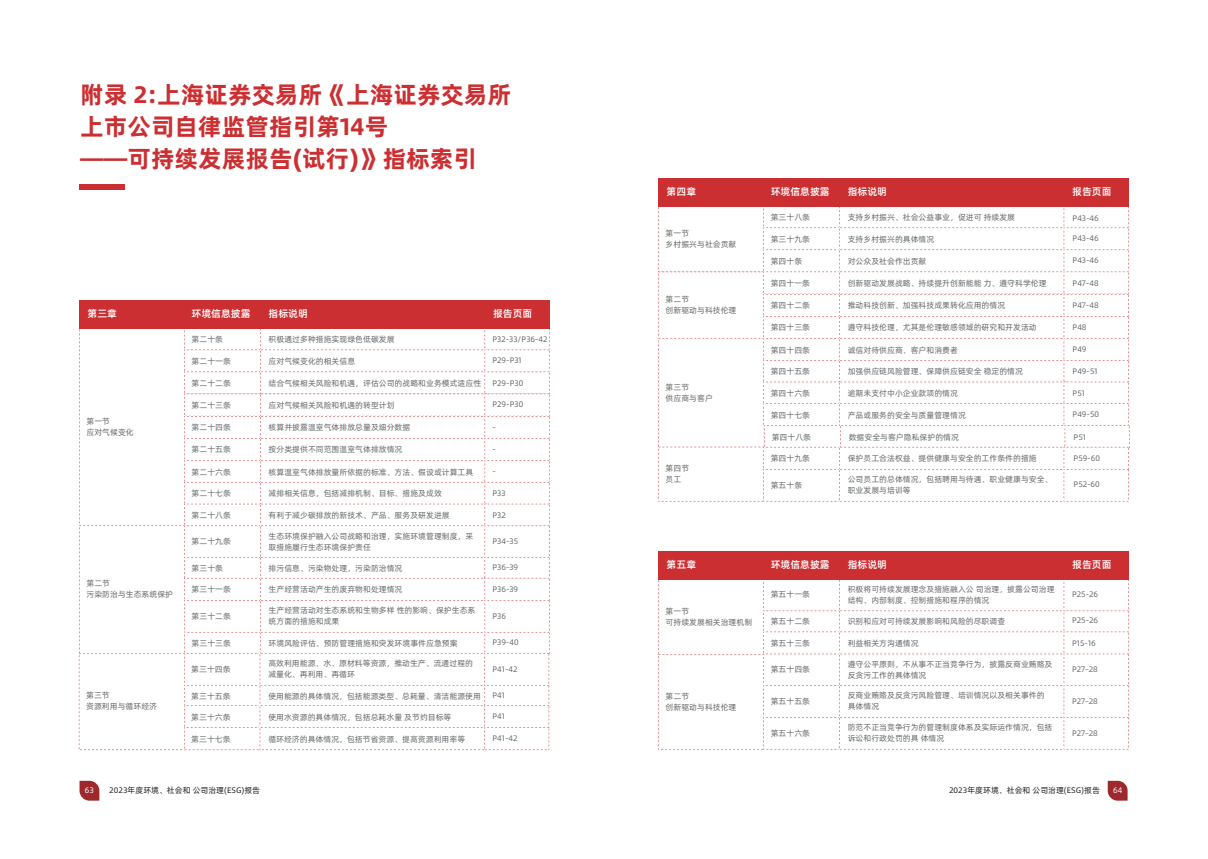
<style>
.page{position:relative;width:1208px;height:859px;background:#fff}
.page>*{position:absolute;margin:0;border:0;box-sizing:border-box;transform-origin:0 0}
.t1{font:24px/32px "Alibaba Pu Hui Ti B";color:#cc2f32}
.t2{font:10px "Alibaba Pu Hui Ti M";color:#fff}
.t3{font:8px/11px "Alibaba Pu Hui Ti R";color:#67696b}
.t4{font:8px "Alibaba Pu Hui Ti R";color:#231f20}
.t5{font:8px "Alibaba Pu Hui Ti R";color:#fff}
</style>
<div class="page">
<svg style="left:1107px;top:781px;width:20px;height:20px"></svg>
<svg style="left:80px;top:781px;width:19px;height:20px"></svg>
<div style="left:79px;top:185px;width:45px;height:5px;background:#cc2f32"></div>
<svg style="left:79px;top:328px;width:470px;height:422px"></svg>
<div style="left:79px;top:300px;width:470px;height:28px;background:#cc2f32"></div>
<svg style="left:658px;top:205px;width:471px;height:296px"></svg>
<div style="left:657px;top:178px;width:471px;height:28px;background:#cc2f32"></div>
<svg style="left:658px;top:579px;width:470px;height:170px"></svg>
<div style="left:657px;top:551px;width:471px;height:28px;background:#cc2f32"></div>
<h1 class="t1" style="left:80px;top:77px;width:433px">附录 2:上海证券交易所《上海证券交易所上市公司自律监管指引第14号<br>——可持续发展报告(试行)》指标索引</h1>
<p class="t2" style="left:88px;top:306px;width:31px">第三章</p>
<p class="t2" style="left:192px;top:306px;width:61px">环境信息披露</p>
<p class="t2" style="left:269px;top:306px;width:41px">指标说明</p>
<p class="t2" style="left:493px;top:306px;width:41px">报告页面</p>
<p class="t3" style="left:87px;top:415px;width:49px">第一节<br>应对气候变化</p>
<p class="t3" style="left:87px;top:578px;width:88px">第二节<br>污染防治与生态系统保护</p>
<p class="t3" style="left:192px;top:333px;width:33px">第二十条</p>
<p class="t3" style="left:269px;top:333px;width:127px">积极通过多种措施实现绿色低碳发展</p>
<p class="t3" style="left:192px;top:355px;width:41px">第二十一条</p>
<p class="t3" style="left:269px;top:355px;width:88px">应对气候变化的相关信息</p>
<p class="t3" style="left:192px;top:377px;width:41px">第二十二条</p>
<p class="t3" style="left:269px;top:377px;width:214px">结合气候相关风险和机遇，评估公司的战略和业务模式适应性</p>
<p class="t3" style="left:192px;top:399px;width:41px">第二十三条</p>
<p class="t3" style="left:269px;top:399px;width:127px">应对气候相关风险和机遇的转型计划</p>
<p class="t3" style="left:192px;top:422px;width:41px">第二十四条</p>
<p class="t3" style="left:269px;top:422px;width:143px">核算并披露温室气体排放总量及细分数据</p>
<p class="t3" style="left:192px;top:444px;width:41px">第二十五条</p>
<p class="t3" style="left:269px;top:444px;width:135px">按分类提供不同范围温室气体排放情况</p>
<p class="t3" style="left:192px;top:466px;width:41px">第二十六条</p>
<p class="t3" style="left:269px;top:466px;width:206px">核算温室气体排放量所依据的标准、方法、假设或计算工具</p>
<p class="t3" style="left:192px;top:488px;width:41px">第二十七条</p>
<p class="t3" style="left:269px;top:488px;width:175px">减排相关信息，包括减排机制、目标、措施及成效</p>
<p class="t3" style="left:192px;top:509px;width:41px">第二十八条</p>
<p class="t3" style="left:269px;top:509px;width:183px">有利于减少碳排放的新技术、产品、服务及研发进展</p>
<p class="t3" style="left:192px;top:535px;width:41px">第二十九条</p>
<p class="t3" style="left:269px;top:530px;width:206px">生态环境保护融入公司战略和治理，实施环境管理制度，采取措施履行生态环境保护责任</p>
<p class="t3" style="left:192px;top:562px;width:33px">第三十条</p>
<p class="t3" style="left:269px;top:562px;width:135px">排污信息、污染物处理，污染防治情况</p>
<p class="t3" style="left:192px;top:583px;width:41px">第三十一条</p>
<p class="t3" style="left:269px;top:583px;width:135px">生产经营活动产生的废弃物和处理情况</p>
<p class="t3" style="left:192px;top:610px;width:41px">第三十二条</p>
<p class="t3" style="left:269px;top:604px;width:208px">生产经营活动对生态系统和生物多样 性的影响、保护生态系统方面的措施和成果</p>
<p class="t3" style="left:192px;top:637px;width:41px">第三十三条</p>
<p class="t3" style="left:269px;top:637px;width:190px">环境风险评估、预防管理措施和突发环境事件应急预案</p>
<p class="t3" style="left:191px;top:663px;width:41px">第三十四条</p>
<p class="t3" style="left:268px;top:657px;width:206px">高效利用能源、水、原材料等资源，推动生产、流通过程的减量化、再利用、再循环</p>
<p class="t3" style="left:86px;top:690px;width:72px">第三节<br>资源利用与循环经济</p>
<p class="t3" style="left:191px;top:690px;width:41px">第三十五条</p>
<p class="t3" style="left:268px;top:690px;width:214px">使用能源的具体情况，包括能源类型、总耗量、清洁能源使用</p>
<p class="t3" style="left:191px;top:711px;width:41px">第三十六条</p>
<p class="t3" style="left:268px;top:711px;width:185px">使用水资源的具体情况，包括总耗水量 及节约目标等</p>
<p class="t3" style="left:191px;top:733px;width:41px">第三十七条</p>
<p class="t3" style="left:268px;top:733px;width:198px">循环经济的具体情况，包括节省资源、提高资源利用率等</p>
<p class="t3" style="left:492px;top:333px;width:57px">P32-33/P36-42</p>
<p class="t3" style="left:492px;top:354px;width:31px">P29-P31</p>
<p class="t3" style="left:492px;top:377px;width:32px">P29-P30</p>
<p class="t3" style="left:492px;top:398px;width:32px">P29-P30</p>
<p class="t3" style="left:492px;top:421px;width:5px">-</p>
<p class="t3" style="left:492px;top:443px;width:5px">-</p>
<p class="t3" style="left:492px;top:465px;width:5px">-</p>
<p class="t3" style="left:492px;top:487px;width:15px">P33</p>
<p class="t3" style="left:492px;top:509px;width:15px">P32</p>
<p class="t3" style="left:492px;top:535px;width:27px">P34-35</p>
<p class="t3" style="left:492px;top:562px;width:27px">P36-39</p>
<p class="t3" style="left:492px;top:583px;width:27px">P36-39</p>
<p class="t3" style="left:492px;top:610px;width:15px">P36</p>
<p class="t3" style="left:492px;top:636px;width:28px">P39-40</p>
<p class="t3" style="left:492px;top:663px;width:27px">P41-42</p>
<p class="t3" style="left:492px;top:689px;width:14px">P41</p>
<p class="t3" style="left:492px;top:710px;width:14px">P41</p>
<p class="t3" style="left:492px;top:732px;width:27px">P41-42</p>
<p class="t2" style="left:666px;top:184px;width:31px">第四章</p>
<p class="t2" style="left:770px;top:184px;width:61px">环境信息披露</p>
<p class="t2" style="left:847px;top:184px;width:41px">指标说明</p>
<p class="t2" style="left:1072px;top:184px;width:41px">报告页面</p>
<p class="t3" style="left:665px;top:227px;width:72px">第一节<br>乡村振兴与社会贡献</p>
<p class="t3" style="left:665px;top:293px;width:72px">第二节<br>创新驱动与科技伦理</p>
<p class="t3" style="left:665px;top:381px;width:49px">第三节<br>供应商与客户</p>
<p class="t3" style="left:665px;top:462px;width:25px">第四节员工</p>
<p class="t3" style="left:770px;top:211px;width:41px">第三十八条</p>
<p class="t3" style="left:847px;top:211px;width:169px">支持乡村振兴、社会公益事业，促进可 持续发展</p>
<p class="t3" style="left:770px;top:233px;width:41px">第三十九条</p>
<p class="t3" style="left:847px;top:233px;width:88px">支持乡村振兴的具体情况</p>
<p class="t3" style="left:770px;top:255px;width:33px">第四十条</p>
<p class="t3" style="left:847px;top:255px;width:80px">对公众及社会作出贡献</p>
<p class="t3" style="left:770px;top:277px;width:41px">第四十一条</p>
<p class="t3" style="left:847px;top:277px;width:200px">创新驱动发展战略、持续提升创新能能 力、遵守科学伦理</p>
<p class="t3" style="left:770px;top:299px;width:41px">第四十二条</p>
<p class="t3" style="left:847px;top:299px;width:159px">推动科技创新、加强科技成果转化应用的情况</p>
<p class="t3" style="left:770px;top:322px;width:41px">第四十三条</p>
<p class="t3" style="left:847px;top:322px;width:190px">遵守科技伦理，尤其是伦理敏感领域的研究和开发活动</p>
<p class="t3" style="left:770px;top:344px;width:41px">第四十四条</p>
<p class="t3" style="left:847px;top:344px;width:112px">诚信对待供应商、客户和消费者</p>
<p class="t3" style="left:770px;top:366px;width:41px">第四十五条</p>
<p class="t3" style="left:847px;top:366px;width:177px">加强供应链风险管理、保障供应链安全 稳定的情况</p>
<p class="t3" style="left:770px;top:387px;width:41px">第四十六条</p>
<p class="t3" style="left:847px;top:387px;width:112px">逾期未支付中小企业款项的情况</p>
<p class="t3" style="left:770px;top:409px;width:41px">第四十七条</p>
<p class="t3" style="left:847px;top:409px;width:120px">产品或服务的安全与质量管理情况</p>
<p class="t3" style="left:771px;top:431px;width:41px">第四十八条</p>
<p class="t3" style="left:848px;top:431px;width:112px">数据安全与客户隐私保护的情况</p>
<p class="t3" style="left:770px;top:452px;width:41px">第四十九条</p>
<p class="t3" style="left:847px;top:452px;width:190px">保护员工合法权益、提供健康与安全的工作条件的措施</p>
<p class="t3" style="left:770px;top:479px;width:33px">第五十条</p>
<p class="t3" style="left:847px;top:473px;width:206px">公司员工的总体情况，包括聘用与待遇、职业健康与安全、职业发展与培训等</p>
<p class="t3" style="left:1072px;top:212px;width:28px">P43-46</p>
<p class="t3" style="left:1072px;top:232px;width:28px">P43-46</p>
<p class="t3" style="left:1072px;top:254px;width:28px">P43-46</p>
<p class="t3" style="left:1072px;top:277px;width:28px">P47-48</p>
<p class="t3" style="left:1072px;top:299px;width:28px">P47-48</p>
<p class="t3" style="left:1072px;top:321px;width:15px">P48</p>
<p class="t3" style="left:1072px;top:343px;width:15px">P49</p>
<p class="t3" style="left:1072px;top:365px;width:27px">P49-51</p>
<p class="t3" style="left:1072px;top:387px;width:14px">P51</p>
<p class="t3" style="left:1072px;top:408px;width:28px">P49-50</p>
<p class="t3" style="left:1073px;top:432px;width:14px">P51</p>
<p class="t3" style="left:1073px;top:452px;width:28px">P59-60</p>
<p class="t3" style="left:1073px;top:478px;width:28px">P52-60</p>
<p class="t2" style="left:666px;top:557px;width:31px">第五章</p>
<p class="t2" style="left:770px;top:557px;width:61px">环境信息披露</p>
<p class="t2" style="left:847px;top:557px;width:41px">指标说明</p>
<p class="t2" style="left:1072px;top:557px;width:41px">报告页面</p>
<p class="t3" style="left:665px;top:605px;width:88px">第一节<br>可持续发展相关治理机制</p>
<p class="t3" style="left:665px;top:690px;width:72px">第二节<br>创新驱动与科技伦理</p>
<p class="t3" style="left:770px;top:588px;width:41px">第五十一条</p>
<p class="t3" style="left:847px;top:583px;width:208px">积极将可持续发展理念及措施融入公 司治理，披露公司治理结构、内部制度、控制措施和程序的情况</p>
<p class="t3" style="left:770px;top:615px;width:41px">第五十二条</p>
<p class="t3" style="left:847px;top:615px;width:159px">识别和应对可持续发展影响和风险的尽职调查</p>
<p class="t3" style="left:770px;top:637px;width:41px">第五十三条</p>
<p class="t3" style="left:847px;top:637px;width:72px">利益相关方沟通情况</p>
<p class="t3" style="left:770px;top:663px;width:41px">第五十四条</p>
<p class="t3" style="left:847px;top:658px;width:206px">遵守公平原则，不从事不正当竞争行为，披露反商业贿赂及反贪污工作的具体情况</p>
<p class="t3" style="left:770px;top:695px;width:41px">第五十五条</p>
<p class="t3" style="left:847px;top:689px;width:198px">反商业贿赂及反贪污风险管理、培训情况以及相关事件的具体情况</p>
<p class="t3" style="left:770px;top:727px;width:41px">第五十六条</p>
<p class="t3" style="left:847px;top:721px;width:206px">防范不正当竞争行为的管理制度体系及实际运作情况，包括诉讼和行政处罚的具 体情况</p>
<p class="t3" style="left:1072px;top:588px;width:27px">P25-26</p>
<p class="t3" style="left:1072px;top:614px;width:27px">P25-26</p>
<p class="t3" style="left:1072px;top:637px;width:25px">P15-16</p>
<p class="t3" style="left:1072px;top:663px;width:27px">P27-28</p>
<p class="t3" style="left:1072px;top:695px;width:27px">P27-28</p>
<p class="t3" style="left:1072px;top:727px;width:27px">P27-28</p>
<p class="t5" style="left:85px;top:784px;width:11px">63</p>
<p class="t4" style="left:109px;top:784px;width:152px">2023年度环境、社会和 公司治理(ESG)报告</p>
<p class="t4" style="left:949px;top:784px;width:152px">2023年度环境、社会和 公司治理(ESG)报告</p>
<p class="t5" style="left:1113px;top:784px;width:11px">64</p>
</div>
